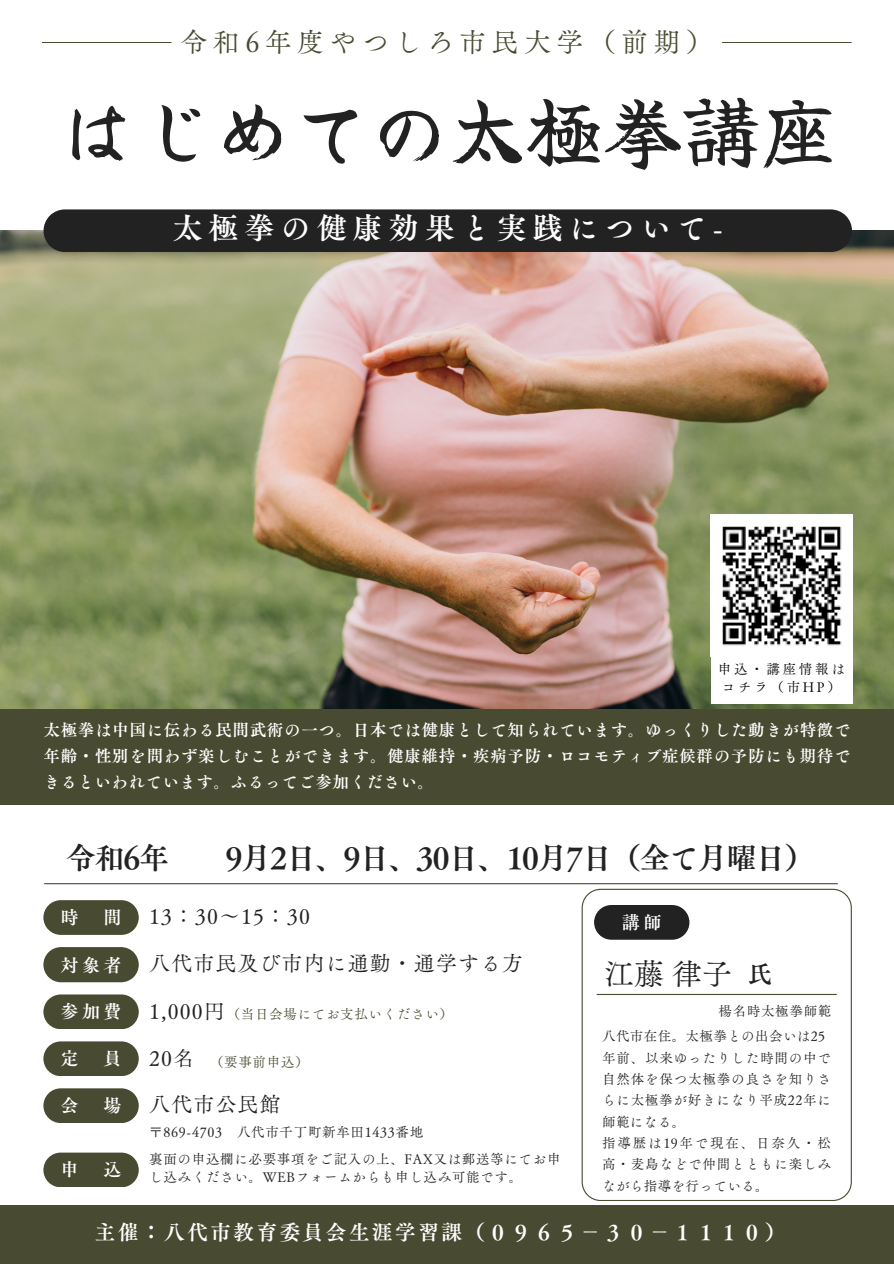
<style>
.page{position:relative;width:894px;height:1264px;background:#fff}
.page>*{position:absolute;margin:0;border:0;box-sizing:border-box;transform-origin:0 0}
.t1{font:78px "Yuji Syuku";color:#222}
.t2{font:30px "Canva Tsuku A Old Min Pr 6 N B";letter-spacing:-.04em;color:#222}
.t3{font:30px "Canva Tsuku A Old Min Pr 6 N B";letter-spacing:.2em;color:#fff}
.t4{font:30px "Canva Tsuku A Old Min Pr 6 N R";color:#222}
.t5{font:27px "Canva Tsuku A Old Min Pr 6 N R";letter-spacing:.2em;color:#484b31}
.t6{font:24px "Canva Tsuku A Old Min Pr 6 N B";color:#222}
.t7{font:21px "Canva Tsuku A Old Min Pr 6 N R";letter-spacing:.05em;color:#222}
.t8{font:21px "Canva Tsuku A Old Min Pr 6 N B";letter-spacing:.1em;color:#fff}
.t9{font:18px "Canva Tsuku A Old Min Pr 6 N B";letter-spacing:.2em;color:#fff}
.t10{font:16.5px/25.8px "Canva Tsuku A Old Min Pr 6 N B";letter-spacing:.04em;color:#fff;text-align:justify}
.t11{font:13.5px/21.3px "Canva Tsuku A Old Min Pr 6 N R";letter-spacing:.05em;color:#222;text-align:justify}
.t12{font:13.5px "Canva Tsuku A Old Min Pr 6 N R";letter-spacing:.05em;color:#484b31}
.t13{font:13.5px "Canva Tsuku A Old Min Pr 6 N R";letter-spacing:.03em;color:#222}
.t14{font:13.5px/18px "Canva Tsuku A Old Min Pr 6 N R";letter-spacing:.2em;color:#000}
</style>
<div class="page">
<img style="left:0;top:231px;width:893px;height:478px">
<hr style="left:44px;top:883px;width:793px;height:1px;background:#484b31">
<svg style="left:581px;top:888px;width:270px;height:312px"></svg>
<div style="left:44px;top:209px;width:807px;height:43px;background:#222"></div>
<div style="left:0;top:1205px;width:893px;height:58px;background:#484b31"></div>
<hr style="left:596px;top:993px;width:240px;height:2px;background:#484b31">
<div style="left:0;top:709px;width:893px;height:95px;background:#484b31"></div>
<svg style="left:43px;top:947px;width:96px;height:35px;background:#575a42"></svg>
<div style="left:43px;top:1041px;width:96px;height:35px;background:#484b31;border-radius:17px"></div>
<div style="left:43px;top:1152px;width:96px;height:35px;background:#484b31;border-radius:17px"></div>
<div style="left:43px;top:1088px;width:96px;height:35px;background:#484b31;border-radius:17px"></div>
<div style="left:43px;top:994px;width:96px;height:35px;background:#484b31;border-radius:17px"></div>
<div style="left:43px;top:900px;width:96px;height:34px;background:#484b31;border-radius:17px"></div>
<div style="left:594px;top:905px;width:95px;height:34px;background:#222;border-radius:17px"></div>
<svg style="left:42px;top:42px;width:809px;height:1px"></svg>
<img style="left:710px;top:514px;width:142px;height:142px">
<div style="left:710px;top:656px;width:142px;height:48px;background:#fff"></div>
<h3 class="t5" style="left:180px;top:28px;width:534px">令和6年度やつしろ市民大学（前期）</h3>
<h6 class="t1" style="left:57px;top:71px;width:781px">はじめての太極拳講座</h6>
<h6 class="t3" style="left:172px;top:213px;width:551px">太極拳の健康効果と実践について-</h6>
<h4 class="t14" style="left:717px;top:659px;width:128px">申込・講座情報はコチラ（市HP）</h4>
<p class="t10" style="left:44px;top:717px;width:808px">太極拳は中国に伝わる民間武術の一つ。日本では健康として知られています。ゆっくりした動きが特徴で年齢・性別を問わず楽しむことができます。健康維持・疾病予防・ロコモティブ症候群の予防にも期待できるといわれています。ふるってご参加ください。</p>
<p class="t2" style="left:66px;top:842px;width:105px">令和6年</p>
<p class="t2" style="left:226px;top:842px;width:589px">9月2日、9日、30日、10月7日（全て月曜日）</p>
<h2 class="t9" style="left:60px;top:908px;width:19px">時</h2>
<h2 class="t9" style="left:104px;top:908px;width:19px">間</h2>
<h6 class="t9" style="left:621px;top:912px;width:41px">講師</h6>
<p class="t7" style="left:149px;top:905px;width:162px">13：30〜15：30</p>
<h1 class="t9" style="left:60px;top:956px;width:63px">対象者</h1>
<h6 class="t7" style="left:149px;top:952px;width:373px">八代市民及び市内に通勤・通学する方</h6>
<h6 class="t4" style="left:604px;top:958px;width:126px">江藤律子</h6>
<h3 class="t6" style="left:748px;top:962px;width:23px">氏</h3>
<h6 class="t9" style="left:60px;top:1002px;width:63px">参加費</h6>
<p class="t7" style="left:149px;top:1000px;width:77px">1,000円</p>
<p class="t12" style="left:227px;top:1007px;width:228px">（当日会場にてお支払いください）</p>
<p class="t11" style="left:718px;top:1000px;width:114px">楊名時太極拳師範</p>
<h2 class="t9" style="left:60px;top:1049px;width:19px">定</h2>
<h2 class="t9" style="left:104px;top:1049px;width:19px">員</h2>
<p class="t9" style="left:60px;top:1096px;width:19px">会</p>
<p class="t9" style="left:104px;top:1096px;width:19px">場</p>
<p class="t9" style="left:60px;top:1160px;width:19px">申</p>
<p class="t9" style="left:104px;top:1160px;width:19px">込</p>
<h6 class="t7" style="left:149px;top:1047px;width:46px">20名</h6>
<h5 class="t12" style="left:210px;top:1055px;width:100px">（要事前申込）</h5>
<p class="t7" style="left:149px;top:1093px;width:133px">八代市公民館</p>
<h5 class="t11" style="left:149px;top:1120px;width:275px">〒869-4703 八代市千丁町新牟田 1433番地</h5>
<h5 class="t11" style="left:149px;top:1150px;width:412px;line-height:18px">裏面の申込欄に必要事項をご記入の上、FAX又は郵送等にてお申し込みください。WEBフォームからも申し込み可能です。</h5>
<h5 class="t13" style="left:602px;top:1029px;width:225px">八代市在住。太極拳との出会いは25</h5>
<p class="t11" style="left:602px;top:1046px;width:230px">年前、以来ゆったりした時間の中で自然体を保つ太極拳の良さを知りさらに太極拳が好きになり平成22年に師範になる。</p>
<p class="t11" style="left:602px;top:1132px;width:230px">指導歴は19年で現在、日奈久・松高・麦島などで仲間とともに楽しみながら指導を行っている。</p>
<h5 class="t8" style="left:95px;top:1221px;width:692px">主催：八代市教育委員会生涯学習課（０９６５－３０－１１１０）</h5>
</div>
